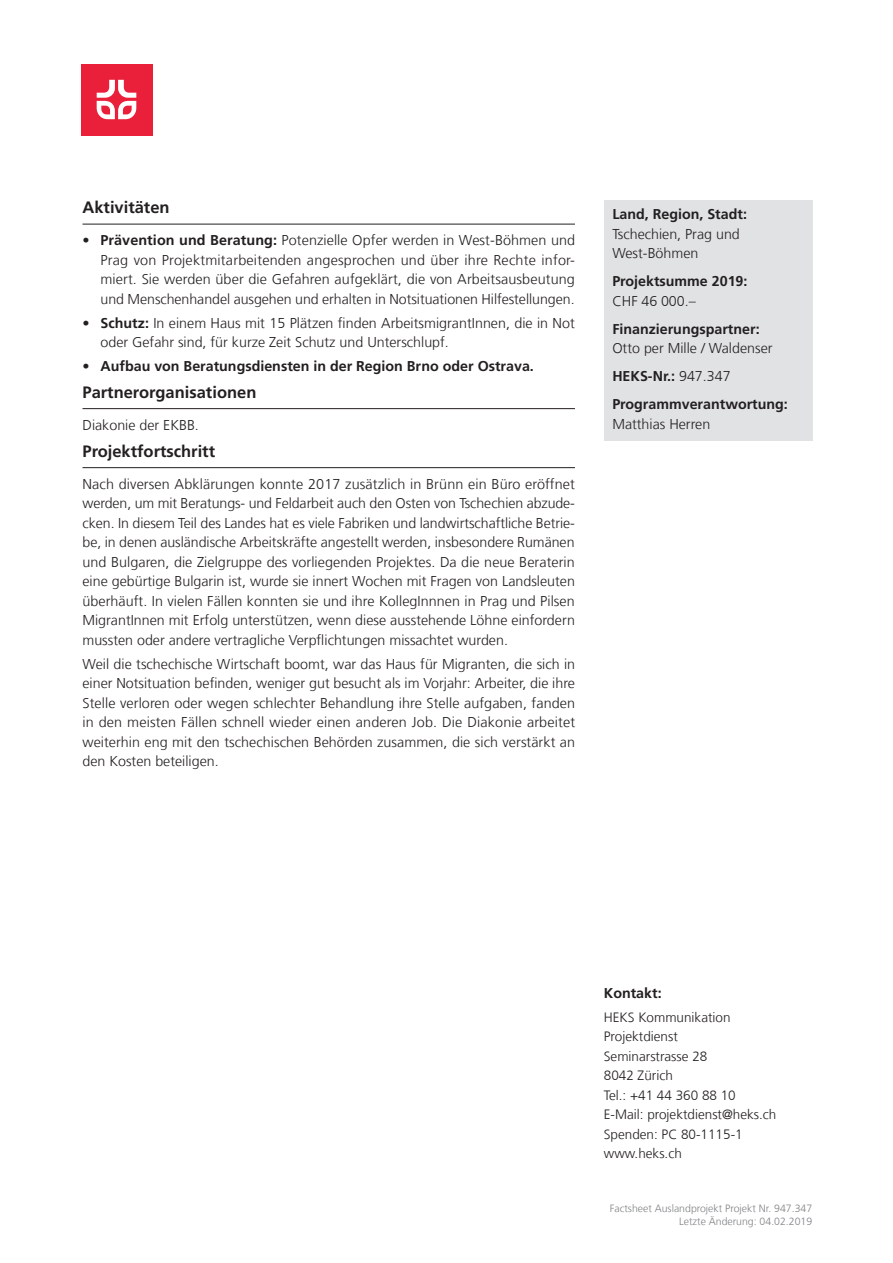
<style>
.page{position:relative;width:893px;height:1263px;background:#fff}
.page>*{position:absolute;margin:0;border:0;box-sizing:border-box;transform-origin:0 0}
.t1{font:700 16.5px "Frutiger LT Com";color:#231f20}
.t2{font:300 14.25px/19.5px "Frutiger LT Com";color:#231f20;text-align:justify}
.t3{font:700 14.25px/28px "Frutiger LT Com";color:#231f20}
.t4{font:300 13.5px/19.5px "Frutiger LT Com";color:#231f20}
.t5{font:300 10.5px/12.6px "Frutiger LT Com";color:#808285;text-align:right}
.s1{font-weight:700}
.s2{font-weight:300}
</style>
<div class="page">
<hr style="left:82px;top:224px;width:493px;height:1px;background:#231f20">
<hr style="left:82px;top:408px;width:493px;height:1px;background:#231f20">
<hr style="left:82px;top:467px;width:493px;height:1px;background:#231f20">
<div style="left:604px;top:200px;width:208px;height:241px;background:#e1e2e4"></div>
<div style="left:81px;top:64px;width:71px;height:71px;background:#ea203a"></div>
<svg style="left:97px;top:80px;width:39px;height:39px"></svg>
<p class="t1" style="left:82px;top:198px;width:89px">Aktivitäten</p>
<p class="t2" style="left:100px;top:231px;width:476px;text-indent:-18px">• <span class="s1">Prävention und Beratung:</span> Potenzielle Opfer werden in West-Böhmen und Prag von Projektmitarbeitenden angesprochen und über ihre Rechte infor&shy;miert. Sie werden über die Gefahren aufgeklärt, die von Arbeitsausbeutung und Menschenhandel ausgehen und erhalten in Notsituationen Hilfestellungen.</p>
<p class="t2" style="left:100px;top:313px;width:476px;text-indent:-18px">• <span class="s1">Schutz:</span> In einem Haus mit 15 Plätzen finden ArbeitsmigrantInnen, die in Not oder Gefahr sind, für kurze Zeit Schutz und Unterschlupf.</p>
<p class="t3" style="left:82px;top:352px;width:453px"><span class="s2">•</span> Aufbau von Beratungsdiensten in der Region Brno oder Ostrava.</p>
<p class="t1" style="left:82px;top:382px;width:175px">Partnerorganisationen</p>
<p class="t2" style="left:82px;top:415px;width:118px">Diakonie der EKBB.</p>
<p class="t1" style="left:82px;top:441px;width:134px">Projektfortschritt</p>
<p class="t2" style="left:82px;top:474px;width:494px">Nach diversen Abklärungen konnte 2017 zusätzlich in Brünn ein Büro eröffnet werden, um mit Beratungs- und Feldarbeit auch den Osten von Tschechien abzude&shy;cken. In diesem Teil des Landes hat es viele Fabriken und landwirtschaftliche Betrie&shy;be, in denen ausländische Arbeitskräfte angestellt werden, insbesondere Rumänen und Bulgaren, die Zielgruppe des vorliegenden Projektes. Da die neue Beraterin eine gebürtige Bulgarin ist, wurde sie innert Wochen mit Fragen von Landsleuten überhäuft. In vielen Fällen konnten sie und ihre KollegInnnen in Prag und Pilsen MigrantInnen mit Erfolg unterstützen, wenn diese ausstehende Löhne einfordern mussten oder andere vertragliche Verpflichtungen missachtet wurden.</p>
<p class="t2" style="left:82px;top:654px;width:494px">Weil die tschechische Wirtschaft boomt, war das Haus für Migranten, die sich in einer Notsituation befinden, weniger gut besucht als im Vorjahr: Arbeiter, die ihre Stelle verloren oder wegen schlechter Behandlung ihre Stelle aufgaben, fanden in den meisten Fällen schnell wieder einen anderen Job. Die Diakonie arbeitet weiterhin eng mit den tschechischen Behörden zusammen, die sich verstärkt an den Kosten beteiligen.</p>
<p class="t3" style="left:612px;top:200px;width:136px">Land, Region, Stadt:</p>
<p class="t2" style="left:612px;top:224px;width:129px">Tschechien, Prag und<br>West-Böhmen</p>
<p class="t3" style="left:612px;top:267px;width:137px">Projektsumme 2019:</p>
<p class="t2" style="left:612px;top:291px;width:85px">CHF 46 000.–</p>
<p class="t3" style="left:612px;top:315px;width:149px">Finanzierungspartner:</p>
<p class="t3" style="left:612px;top:334px;width:177px"><span class="s2">Otto per Mille / Waldenser<br></span>HEKS-Nr.: <span class="s2">947.347<br></span>Programmverantwortung:</p>
<p class="t2" style="left:612px;top:414px;width:99px">Matthias Herren</p>
<p class="t3" style="left:604px;top:979px;width:59px">Kontakt:</p>
<p class="t4" style="left:604px;top:1007px;width:174px">HEKS Kommunikation<br>Projektdienst<br>Seminarstrasse 28<br>8042 Zürich<br>Tel.: +41 44 360 88 10<br>E-Mail: projektdienst@heks.ch<br>Spenden: PC 80-1115-1 www.heks.ch</p>
<p class="t5" style="left:610px;top:1202px;width:204px">Factsheet Auslandprojekt Projekt Nr. 947.347<br>Letzte Änderung: 04.02.2019</p>
</div>
